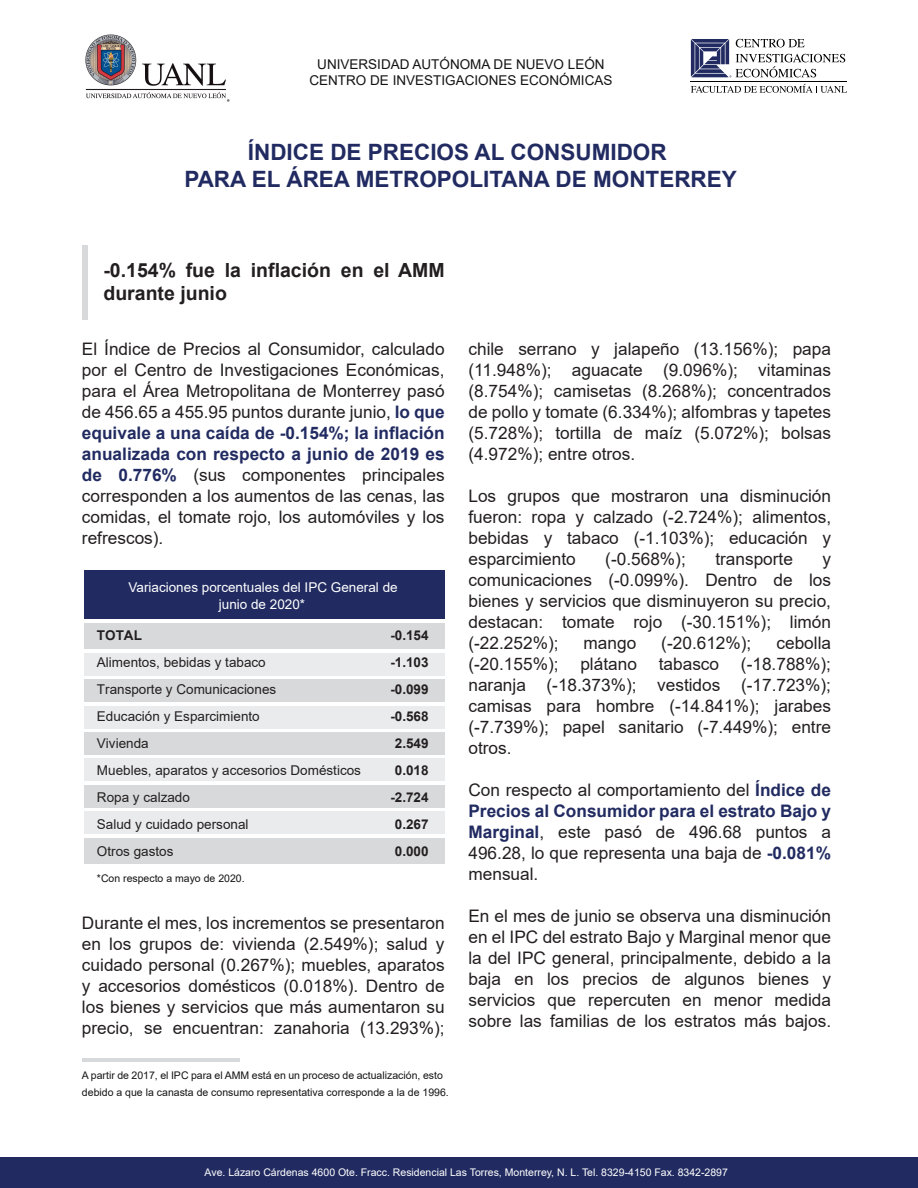
<style>
.page{position:relative;width:918px;height:1188px;background:#fff}
.page>*{position:absolute;margin:0;border:0;box-sizing:border-box;transform-origin:0 0}
.t1{font:700 22.5px/27px "Arial";color:#212b61;text-align:center}
.t2{font:700 19.5px/23.4px "Arial";color:#231f20}
.t3{font:17.25px/21px "Arial";color:#231f20;text-align:justify}
.t4{font:13.5px/27px "Arial";color:#231f20}
.t5{font:13.5px/16.2px "Arial";color:#131413;text-align:center}
.t6{font:700 13.5px/27px "Arial";color:#231f20;text-align:center}
.t7{font:13.5px/16.2px "Arial";color:#fff;text-align:center}
.t8{font:10.5px/16.8px "Arial";color:#131413}
.t9{font:10.5px "Arial";color:#fff}
.s1{font-weight:700;color:#212b61}
</style>
<div class="page">
<svg style="left:691px;top:39px;width:154px;height:38px"></svg>
<hr style="left:691px;top:81px;width:156px;height:1px;background:#000001">
<svg style="left:691px;top:84px;width:156px;height:9px"></svg>
<img style="left:85px;top:34px;width:145px;height:68px">
<div style="left:85px;top:571px;width:360px;height:48px;background:#212b61"></div>
<div style="left:85px;top:623px;width:360px;height:26px;background:#d8d9da"></div>
<div style="left:85px;top:653px;width:360px;height:23px;background:#eaebec"></div>
<div style="left:85px;top:679px;width:360px;height:23px;background:#d8d9da"></div>
<div style="left:85px;top:706px;width:360px;height:22px;background:#eaebec"></div>
<div style="left:85px;top:732px;width:360px;height:23px;background:#d8d9da"></div>
<div style="left:85px;top:758px;width:360px;height:23px;background:#eaebec"></div>
<div style="left:85px;top:785px;width:360px;height:23px;background:#d8d9da"></div>
<div style="left:85px;top:811px;width:360px;height:23px;background:#eaebec"></div>
<div style="left:85px;top:838px;width:360px;height:26px;background:#d8d9da"></div>
<div style="left:0;top:1157px;width:918px;height:31px;background:#212b61"></div>
<div style="left:82px;top:246px;width:5px;height:74px;background:#d8d9da"></div>
<hr style="left:82px;top:1058px;width:158px;height:4px;background:#d8d9da">
<p class="t5" style="left:309px;top:56px;width:305px">UNIVERSIDAD AUTÓNOMA DE NUEVO LEÓN<br>CENTRO DE INVESTIGACIONES ECONÓMICAS</p>
<h1 class="t1" style="left:184px;top:139px;width:554px">ÍNDICE DE PRECIOS AL CONSUMIDOR<br>PARA EL ÁREA METROPOLITANA DE MONTERREY</h1>
<p class="t2" style="left:103px;top:258px;width:343px">-0.154% fue la inflación en el AMM durante junio</p>
<p class="t3" style="left:82px;top:339px;width:364px">El Índice de Precios al Consumidor, calculado por el Centro de Investigaciones Económicas, para el Área Metropolitana de Monterrey pasó de 456.65 a 455.95 puntos durante junio, <span class="s1">lo que equivale a una caída de -0.154%; la inflación anualizada con respecto a junio de 2019 es de 0.776%</span> (sus componentes principales corresponden a los aumentos de las cenas, las comidas, el tomate rojo, los automóviles y los refrescos).</p>
<p class="t3" style="left:468px;top:339px;width:364px">chile serrano y jalapeño (13.156%); papa (11.948%); aguacate (9.096%); vitaminas (8.754%); camisetas (8.268%); concentrados de pollo y tomate (6.334%); alfombras y tapetes (5.728%); tortilla de maíz (5.072%); bolsas (4.972%); entre otros.</p>
<p class="t3" style="left:468px;top:486px;width:364px">Los grupos que mostraron una disminución fueron: ropa y calzado (-2.724%); alimentos, bebidas y tabaco (-1.103%); educación y esparcimiento</p>
<p class="t3" style="left:605px;top:549px;width:82px">(-0.568%);</p>
<p class="t3" style="left:715px;top:549px;width:79px">transporte</p>
<p class="t3" style="left:468px;top:549px;width:364px;text-indent:354px">y comunicaciones (-0.099%). Dentro de los bienes y servicios que disminuyeron su precio, destacan: tomate rojo (-30.151%); limón (-22.252%);</p>
<p class="t7" style="left:129px;top:580px;width:271px">Variaciones porcentuales del IPC General de junio de 2020*</p>
<p class="t6" style="left:97px;top:622px;width:46px">TOTAL</p>
<p class="t4" style="left:97px;top:649px;width:266px">Alimentos, bebidas y tabaco<br>Transporte y Comunicaciones<br>Educación y Esparcimiento<br>Vivienda<br>Muebles, aparatos y accesorios Domésticos<br>Ropa y calzado<br>Salud y cuidado personal<br>Otros gastos</p>
<p class="t6" style="left:390px;top:622px;width:40px">-0.154 -1.103 -0.099 -0.568<br>2.549<br>0.018 -2.724<br>0.267<br>0.000</p>
<p class="t3" style="left:584px;top:633px;width:54px">mango</p>
<p class="t3" style="left:661px;top:633px;width:92px">(-20.612%);</p>
<p class="t3" style="left:776px;top:633px;width:56px">cebolla</p>
<p class="t3" style="left:468px;top:654px;width:364px;text-indent:273px">(-18.788%); naranja (-18.373%); vestidos (-17.723%); camisas para hombre (-14.841%); jarabes (-7.739%); papel sanitario (-7.449%); entre otros.</p>
<p class="t3" style="left:468px;top:780px;width:364px">Con respecto al comportamiento del <span class="s1">Índice de Precios al Consumidor para el estrato Bajo y Marginal</span>, este pasó de 496.68 puntos a 496.28, lo que representa una baja de <span class="s1">-0.081% </span>mensual.</p>
<p class="t3" style="left:468px;top:905px;width:364px">En el mes de junio se observa una disminución en el IPC del estrato Bajo y Marginal menor que la del IPC general, principalmente, debido a la baja en los precios de algunos bienes y servicios que repercuten en menor medida sobre las familias de los estratos más bajos.</p>
<p class="t3" style="left:468px;top:654px;width:92px">(-20.155%);</p>
<p class="t3" style="left:580px;top:654px;width:58px">plátano</p>
<p class="t3" style="left:659px;top:654px;width:62px">tabasco</p>
<p class="t8" style="left:97px;top:870px;width:149px">*Con respecto a mayo de 2020.</p>
<p class="t3" style="left:82px;top:912px;width:364px">Durante el mes, los incrementos se presentaron en los grupos de: vivienda (2.549%); salud y cuidado personal (0.267%); muebles, aparatos y accesorios domésticos (0.018%). Dentro de los bienes y servicios que más aumentaron su precio, se encuentran: zanahoria (13.293%);</p>
<p class="t8" style="left:82px;top:1067px;width:368px">A partir de 2017, el IPC para el AMM está en un proceso de actualización, esto debido a que la canasta de consumo representativa corresponde a la de 1996.</p>
<p class="t9" style="left:205px;top:1165px;width:525px">Ave. Lázaro Cárdenas 4600 Ote. Fracc. Residencial Las Torres, Monterrey, N. L. Tel. 8329-4150 Fax. 8342-2897</p>
</div>
